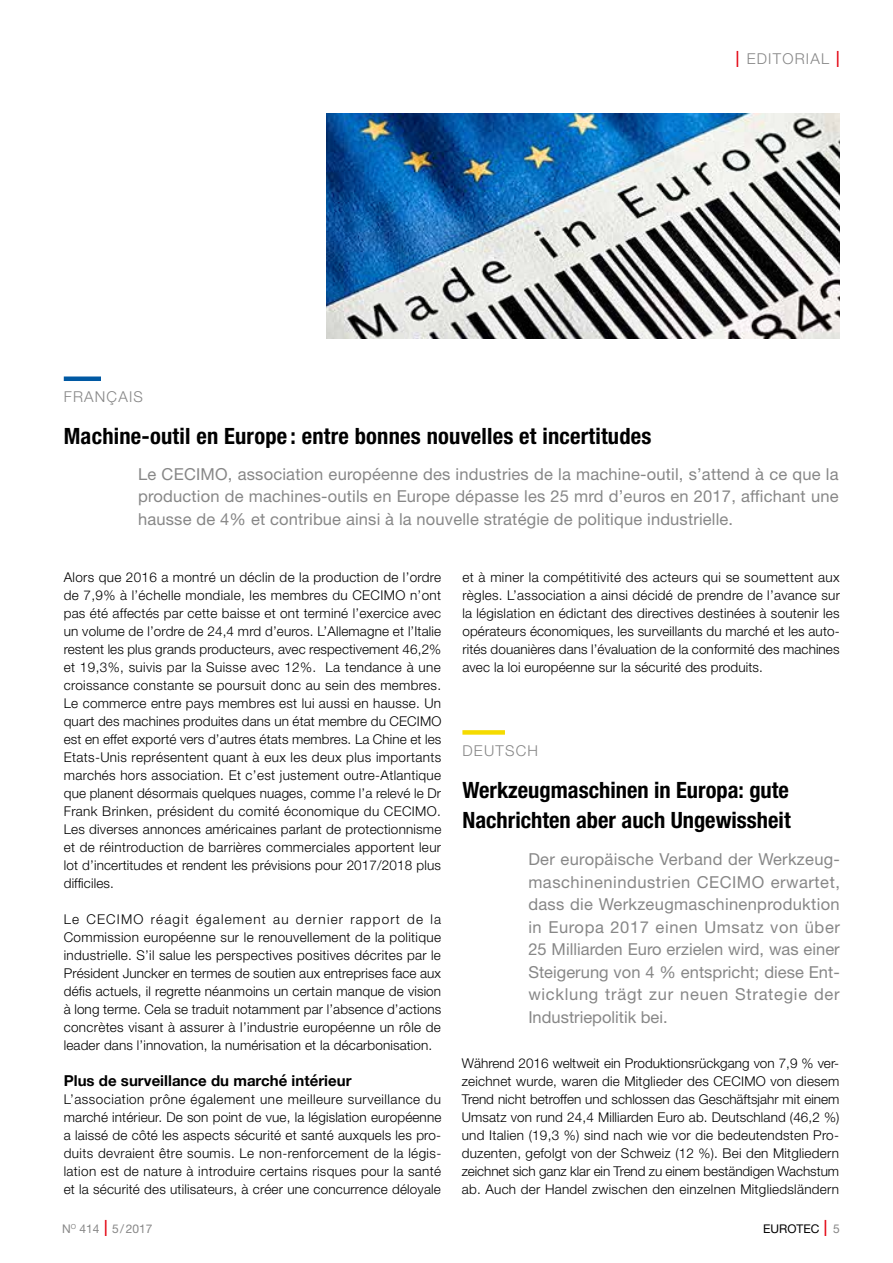
<style>
.page{position:relative;width:893px;height:1263px;background:#fff}
.page>*{position:absolute;margin:0;border:0;box-sizing:border-box;transform-origin:0 0}
.t1{font:700 condensed 22.5px/30px "Helvetica Neue";color:#000}
.t2{font:16.5px/22.5px "Helvetica Neue";letter-spacing:.01em;color:#878787;text-align:justify}
.t3{font:700 15px "Helvetica Neue";color:#000}
.t4{font:300 15px "Helvetica Neue";letter-spacing:.08em;color:#878787}
.t5{font:300 13.5px/18px "Helvetica Neue";letter-spacing:.01em;color:#000;text-align:justify}
.t6{font:12px "Helvetica Neue";color:#878787}
.t7{font:12px "Helvetica Neue";color:#000}
.s1{font-stretch:condensed;font-size:22.5px;color:#e30613}
.s2{font-weight:300;font-stretch:condensed;font-size:22.5px;color:#e30613}
.s3{color:#878787}
</style>
<div class="page">
<div style="left:64px;top:376px;width:37px;height:5px;background:#0059a3"></div>
<div style="left:462px;top:730px;width:43px;height:5px;background:#f5db00"></div>
<img style="left:327px;top:114px;width:512px;height:225px">
<p class="t4" style="left:735px;top:49px;width:106px"><span class="s1">I</span> EDITORIAL <span class="s1">I</span></p>
<p class="t4" style="left:64px;top:388px;width:81px">FRANÇAIS</p>
<h1 class="t1" style="left:64px;top:421px;width:589px">Machine-outil en Europe : entre bonnes nouvelles et incertitudes</h1>
<p class="t2" style="left:138px;top:462px;width:702px">Le CECIMO, association européenne des industries de la machine-outil, s’attend à ce que la production de machines-outils en Europe dépasse les 25 mrd d’euros en 2017, affichant une hausse de 4% et contribue ainsi à la nouvelle stratégie de politique industrielle.</p>
<p class="t5" style="left:64px;top:568px;width:379px">Alors que 2016 a montré un déclin de la production de l’ordre de 7,9% à l’échelle mondiale, les membres du CECIMO n’ont pas été affectés par cette baisse et ont terminé l’exercice avec un volume de l’ordre de 24,4 mrd d’euros. L’Allemagne et l’Italie restent les plus grands producteurs, avec respectivement 46,2% et 19,3%, suivis par la Suisse avec 12%. La tendance à une croissance constante se poursuit donc au sein des membres.<br>Le commerce entre pays membres est lui aussi en hausse. Un quart des machines produites dans un état membre du CECIMO est en effet exporté vers d’autres états membres. La Chine et les Etats-Unis représentent quant à eux les deux plus importants marchés hors association. Et c’est justement outre-Atlantique que planent désormais quelques nuages, comme l’a relevé le Dr Frank Brinken, président du comité économique du CECIMO.<br>Les diverses annonces américaines parlant de protectionnisme et de réintroduction de barrières commerciales apportent leur lot d’incertitudes et rendent les prévisions pour 2017/2018 plus difficiles.</p>
<p class="t5" style="left:64px;top:910px;width:379px">Le CECIMO réagit également au dernier rapport de la Commission européenne sur le renouvellement de la politique industrielle. S’il salue les perspectives positives décrites par le Président Juncker en termes de soutien aux entreprises face aux défis actuels, il regrette néanmoins un certain manque de vision à long terme. Cela se traduit notamment par l’absence d’actions concrètes visant à assurer à l’industrie européenne un rôle de leader dans l’innovation, la numérisation et la décarbonisation.</p>
<p class="t3" style="left:64px;top:1069px;width:289px">Plus de surveillance du marché intérieur</p>
<p class="t5" style="left:64px;top:1090px;width:379px">L’association prône également une meilleure surveillance du marché intérieur. De son point de vue, la législation européenne a laissé de côté les aspects sécurité et santé auxquels les pro&shy;duits devraient être soumis. Le non-renforcement de la légis&shy;lation est de nature à introduire certains risques pour la santé et la sécurité des utilisateurs, à créer une concurrence déloyale</p>
<p class="t5" style="left:462px;top:568px;width:379px">et à miner la compétitivité des acteurs qui se soumettent aux règles. L’association a ainsi décidé de prendre de l’avance sur la législation en édictant des directives destinées à soutenir les opérateurs économiques, les surveillants du marché et les auto&shy;rités douanières dans l’évaluation de la conformité des machines avec la loi européenne sur la sécurité des produits.</p>
<p class="t4" style="left:462px;top:741px;width:77px">DEUTSCH</p>
<h1 class="t1" style="left:462px;top:774px;width:330px">Werkzeugmaschinen in Europa: gute<br>Nachrichten aber auch Ungewissheit</h1>
<p class="t2" style="left:528px;top:848px;width:313px">Der europäische Verband der Werkzeug&shy;maschinenindustrien CECIMO erwartet, dass die Werkzeugmaschinenproduktion in Europa 2017 einen Umsatz von über 25 Milliarden Euro erzielen wird, was einer Steigerung von 4 % entspricht; diese Ent&shy;wicklung trägt zur neuen Strategie der Industriepolitik bei.</p>
<p class="t5" style="left:462px;top:1054px;width:379px">Während 2016 weltweit ein Produktionsrückgang von 7,9 % ver&shy;zeichnet wurde, waren die Mitglieder des CECIMO von diesem Trend nicht betroffen und schlossen das Geschäftsjahr mit einem Umsatz von rund 24,4 Milliarden Euro ab. Deutschland (46,2 %) und Italien (19,3 %) sind nach wie vor die bedeutendsten Pro&shy;duzenten, gefolgt von der Schweiz (12 %). Bei den Mitgliedern zeichnet sich ganz klar ein Trend zu einem beständigen Wachstum ab. Auch der Handel zwischen den einzelnen Mitgliedsländern</p>
<p class="t6" style="left:62px;top:1221px;width:92px">N<sup>O</sup> 414 <span class="s2">I</span> 5/2017</p>
<p class="t7" style="left:763px;top:1221px;width:78px">EUROTEC <span class="s2">I</span> <span class="s3">5</span></p>
</div>
